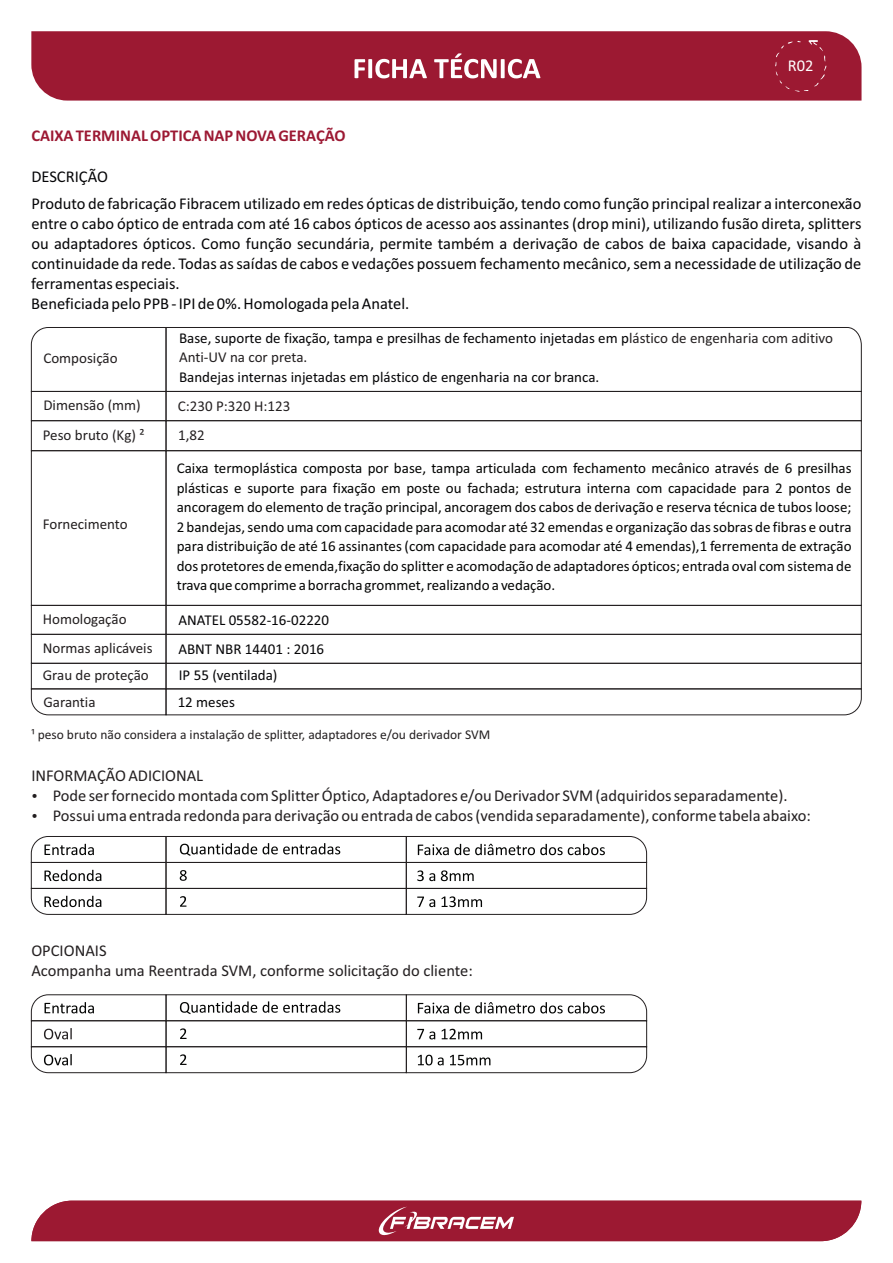
<style>
.page{position:relative;width:893px;height:1263px;background:#fff}
.page>*{position:absolute;margin:0;border:0;box-sizing:border-box;transform-origin:0 0}
.t1{font:16.5px/20.1px "Calibri";color:#050507}
.t2{font:16.5px/20.1px "Calibri";color:#231f20}
.t3{font:700 16.5px "Calibri";color:#9c1933}
.t4{font:16.5px "Calibri";color:#fff}
.t5{font:15px/19.4px "Calibri";color:#040504;text-align:justify}
.t6{font:15px/19.4px "Calibri";color:#050507}
.t7{font:15px/29.5px "Calibri";color:#231f20}
.t8{font:13.5px "Calibri";color:#231f20}
.s1{color:#231f20}
</style>
<div class="page">
<div style="left:166px;top:836px;width:241px;height:27px;border:1px solid #231f20"></div>
<svg style="left:30px;top:836px;width:137px;height:27px"></svg>
<div style="left:31px;top:862px;width:135px;height:27px;border:1px solid #231f20"></div>
<svg style="left:44px;top:870px;width:57px;height:11px"></svg>
<svg style="left:30px;top:887px;width:136px;height:28px"></svg>
<svg style="left:180px;top:843px;width:160px;height:13px"></svg>
<svg style="left:405px;top:836px;width:242px;height:26px"></svg>
<div style="left:166px;top:862px;width:241px;height:27px;border:1px solid #231f20"></div>
<div style="left:166px;top:888px;width:241px;height:27px;border:1px solid #231f20"></div>
<div style="left:406px;top:862px;width:241px;height:27px;border:1px solid #231f20"></div>
<svg style="left:180px;top:870px;width:7px;height:11px"></svg>
<svg style="left:180px;top:896px;width:6px;height:11px"></svg>
<svg style="left:417px;top:870px;width:57px;height:11px"></svg>
<svg style="left:405px;top:887px;width:242px;height:28px"></svg>
<div style="left:31px;top:31px;width:830px;height:70px;background:#9c1932"></div>
<svg style="left:355px;top:53px;width:185px;height:25px"></svg>
<div style="left:775px;top:40px;width:51px;height:52px;background:#9c1932"></div>
<div style="left:31px;top:1201px;width:830px;height:40px;background:#9c1932"></div>
<svg style="left:167px;top:327px;width:695px;height:64px"></svg>
<div style="left:166px;top:391px;width:696px;height:30px;border:1px solid #231f20"></div>
<div style="left:166px;top:420px;width:696px;height:31px;border:1px solid #231f20"></div>
<div style="left:31px;top:420px;width:135px;height:31px;border:1px solid #231f20"></div>
<div style="left:166px;top:450px;width:696px;height:156px;border:1px solid #231f20"></div>
<div style="left:31px;top:450px;width:135px;height:156px;border:1px solid #231f20"></div>
<div style="left:31px;top:605px;width:135px;height:30px;border:1px solid #231f20"></div>
<div style="left:166px;top:605px;width:696px;height:30px;border:1px solid #231f20"></div>
<svg style="left:31px;top:994px;width:136px;height:26px"></svg>
<div style="left:31px;top:1020px;width:135px;height:27px;border:1px solid #231f20"></div>
<svg style="left:44px;top:1028px;width:28px;height:11px"></svg>
<svg style="left:31px;top:1046px;width:135px;height:27px"></svg>
<svg style="left:180px;top:1001px;width:160px;height:13px"></svg>
<svg style="left:405px;top:994px;width:242px;height:26px"></svg>
<div style="left:166px;top:1020px;width:241px;height:27px;border:1px solid #231f20"></div>
<div style="left:166px;top:1046px;width:241px;height:27px;border:1px solid #231f20"></div>
<div style="left:406px;top:1020px;width:241px;height:27px;border:1px solid #231f20"></div>
<svg style="left:180px;top:1028px;width:7px;height:11px"></svg>
<svg style="left:180px;top:1054px;width:7px;height:11px"></svg>
<svg style="left:417px;top:1029px;width:65px;height:10px"></svg>
<svg style="left:405px;top:1046px;width:242px;height:27px"></svg>
<div style="left:31px;top:634px;width:135px;height:30px;border:1px solid #231f20"></div>
<div style="left:166px;top:634px;width:696px;height:30px;border:1px solid #231f20"></div>
<svg style="left:31px;top:327px;width:136px;height:65px"></svg>
<svg style="left:31px;top:688px;width:831px;height:28px"></svg>
<p class="t3" style="left:31px;top:129px;width:316px">CAIXA TERMINAL OPTICA NAP NOVA GERAÇÃO</p>
<p class="t1" style="left:31px;top:168px;width:78px">DESCRIÇÃO</p>
<p class="t4" style="left:788px;top:59px;width:27px">R02</p>
<p class="t1" style="left:31px;top:195px;width:832px">Produto de fabricação Fibracem utilizado em redes ópticas de distribuição, tendo como função principal realizar a interconexão entre o cabo óptico de entrada com até 16 cabos ópticos de acesso aos assinantes (drop mini), utilizando fusão direta, splitters ou adaptadores ópticos. Como função secundária, permite também a derivação de cabos de baixa capacidade, visando à continuidade da rede. Todas as saídas de cabos e vedações possuem fechamento mecânico, sem a necessidade de utilização de ferramentas especiais.<br>Beneficiada pelo PPB - IPI de 0%. Homologada pela Anatel.</p>
<p class="t7" style="left:43px;top:345px;width:76px">Composição</p>
<p class="t7" style="left:43px;top:392px;width:103px">Dimensão (mm)<br>Peso bruto (Kg) ²</p>
<p class="t7" style="left:43px;top:510px;width:86px">Fornecimento</p>
<p class="t7" style="left:43px;top:606px;width:111px;line-height:29px">Homologação<br>Normas aplicáveis</p>
<p class="t7" style="left:43px;top:663px;width:107px;line-height:26.8px">Grau de proteção<br>Garantia</p>
<p class="t6" style="left:179px;top:329px;width:655px">Base, suporte de fixação, tampa e presilhas de fechamento injetadas em p<span class="s1">lástico de engenharia com aditivo<br>Anti-UV na cor preta.</span></p>
<p class="t6" style="left:179px;top:368px;width:422px">Bandejas internas injetadas em plástico de engenharia na cor branca.</p>
<p class="t7" style="left:178px;top:393px;width:114px">C:230 P:320 H:123</p>
<p class="t7" style="left:178px;top:421px;width:28px">1,82</p>
<p class="t5" style="left:177px;top:460px;width:676px">Caixa termoplástica composta por base, tampa articulada com fechamento mecânico através de 6 presilhas plásticas e suporte para fixação em poste ou fachada; estrutura interna com capacidade para 2 pontos de ancoragem do elemento de tração principal, ancoragem dos cabos de derivação e reserva técnica de tubos loose; 2 bandejas, sendo uma com capacidade para acomodar até 32 emendas e organização das sobras de fibras e outra para distribuição de até 16 assinantes (com capacidade para acomodar até 4 emendas),1 ferrementa de extração dos protetores de emenda,fixação do splitter e acomodação de adaptadores ópticos; entrada oval com sistema de trava que comprime a borracha grommet, realizando a vedação.</p>
<p class="t6" style="left:178px;top:607px;width:152px;line-height:29px">ANATEL 05582-16-02220<br>ABNT NBR 14401 : 2016</p>
<p class="t6" style="left:178px;top:663px;width:101px;line-height:26.7px">IP 55 (ventilada)<br>12 meses</p>
<p class="t8" style="left:31px;top:729px;width:460px">¹ peso bruto não considera a instalação de splitter, adaptadores e/ou derivador SVM</p>
<p class="t2" style="left:53px;top:766px;width:760px;text-indent:-21px">INFORMAÇÃO ADICIONAL<br>Pode ser fornecido montada com Splitter Óptico, Adaptadores e/ou Derivador SVM (adquiridos separadamente).<br>Possui uma entrada redonda para derivação ou entrada de cabos (vendida separadamente), conforme tabela abaixo:</p>
<p class="t2" style="left:31px;top:941px;width:443px">OPCIONAIS<br>Acompanha uma Reentrada SVM, conforme solicitação do cliente:</p>
</div>
